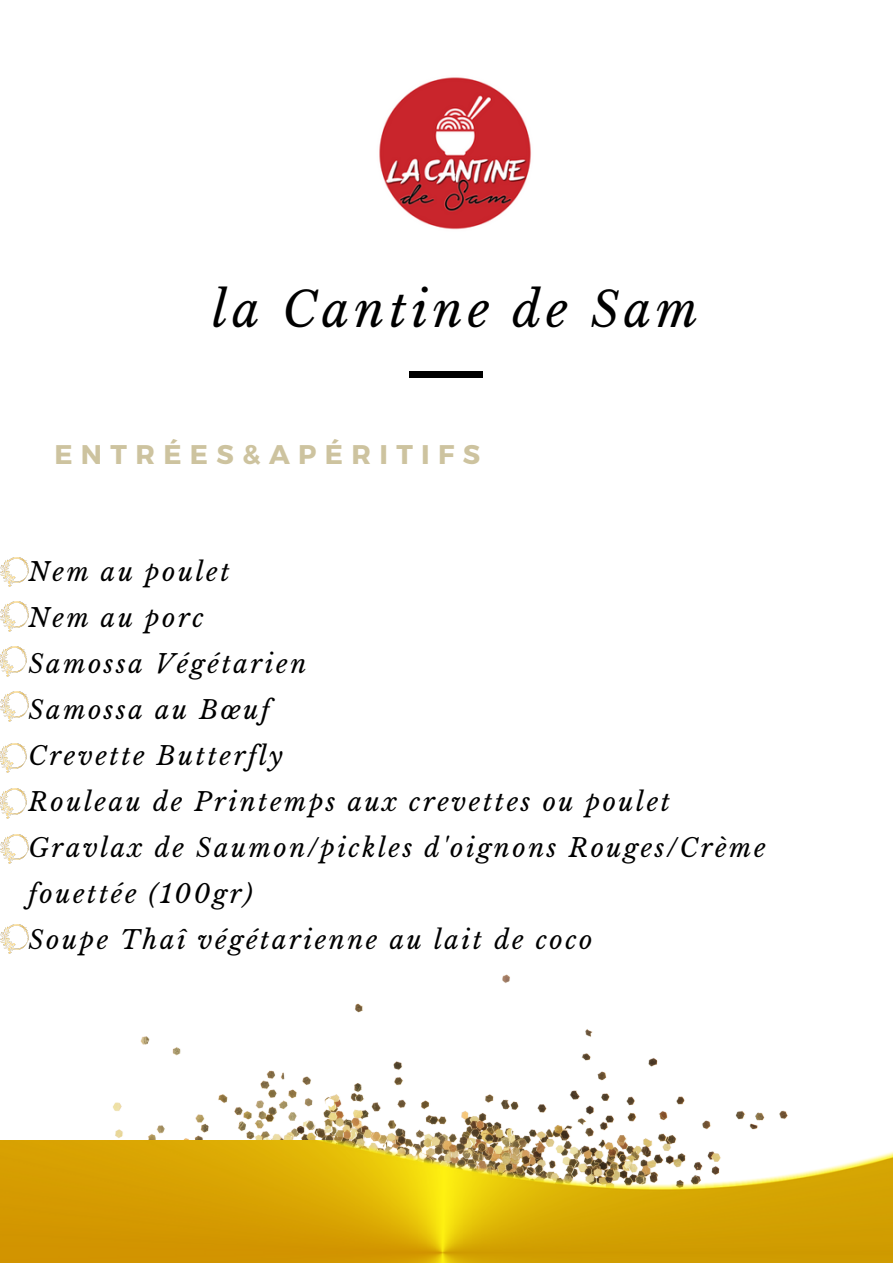
<style>
.page{position:relative;width:893px;height:1264px;background:#fff}
.page>*{position:absolute;margin:0;border:0;box-sizing:border-box;transform-origin:0 0}
.t1{font:italic 48px "Libre Baskerville";letter-spacing:.1em;color:#000}
.t2{font:700 27px "Montserrat";letter-spacing:.31em;color:#cdc39f}
.t3{font:italic 25.5px/46px "Libre Baskerville";letter-spacing:.1em;color:#000}
</style>
<div class="page">
<div style="left:409px;top:372px;width:73px;height:5px;background:#000"></div>
<img style="left:379px;top:77px;width:152px;height:153px">
<img style="left:0;top:557px;width:28px;height:29px">
<img style="left:0;top:602px;width:28px;height:29px">
<img style="left:0;top:647px;width:27px;height:29px">
<img style="left:0;top:692px;width:28px;height:29px">
<img style="left:0;top:743px;width:27px;height:30px">
<img style="left:0;top:788px;width:27px;height:30px">
<img style="left:0;top:834px;width:28px;height:29px">
<img style="left:0;top:924px;width:28px;height:29px">
<img style="left:113px;top:974px;width:675px;height:166px">
<img style="left:0;top:1140px;width:892px;height:122px">
<h1 class="t1" style="left:213px;top:280px;width:487px">la Cantine de Sam</h1>
<p class="t2" style="left:54px;top:437px;width:427px">ENTRÉES&amp;APÉRITIFS</p>
<p class="t3" style="left:28px;top:548px;width:738px">Nem au poulet<br>Nem au porc<br>Samossa Végétarien<br>Samossa au Bœuf<br>Crevette Butterfly<br>Rouleau de Printemps aux crevettes ou poulet<br>Gravlax de Saumon/pickles d'oignons Rouges/Crème fouettée (100gr)<br>Soupe Thaî végétarienne au lait de coco</p>
</div>
